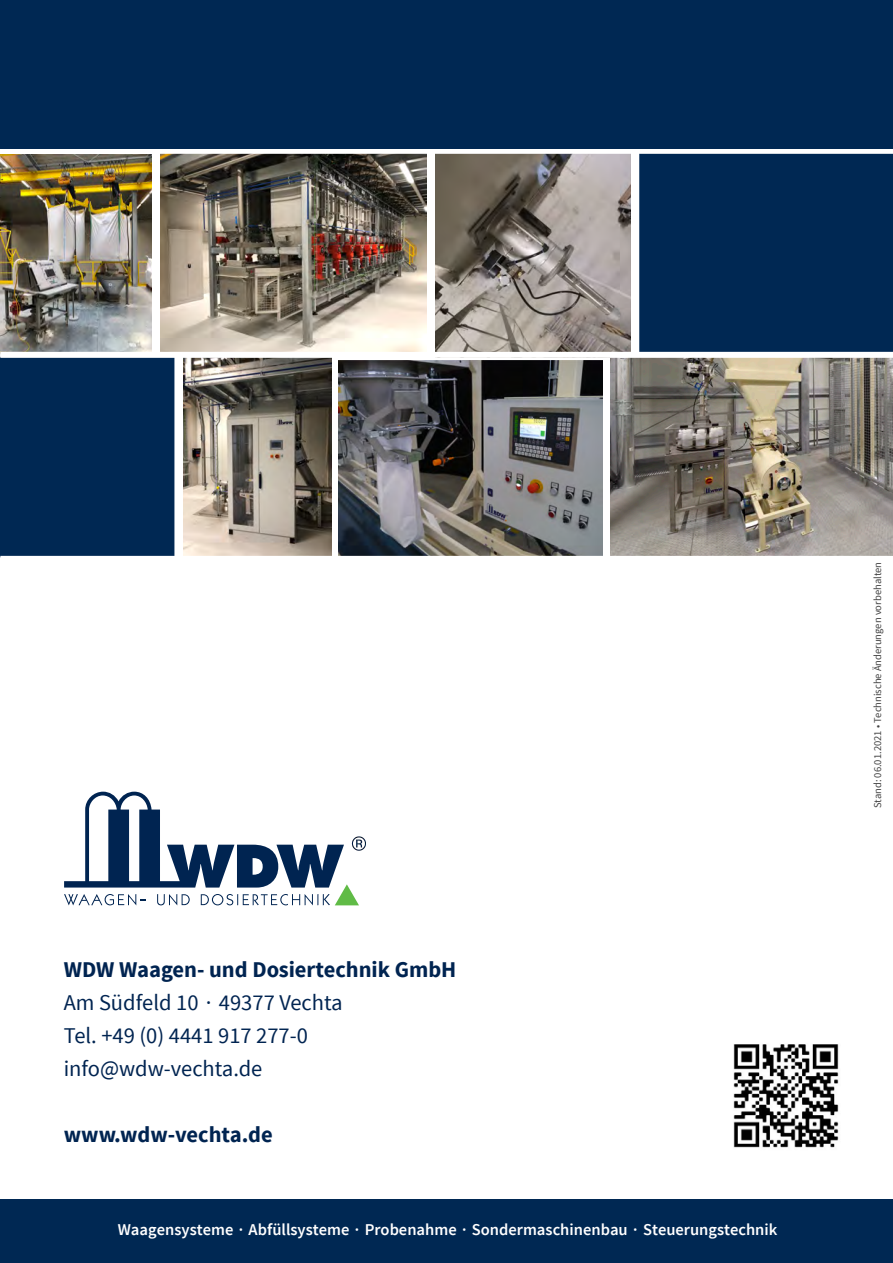
<style>
.page{position:relative;width:893px;height:1263px;background:#fff}
.page>*{position:absolute;margin:0;border:0;box-sizing:border-box;transform-origin:0 0}
.t1{font:22.5px/33px "Source Sans Pro";color:#002451}
.t2{font:700 22.5px "Source Sans Pro";color:#002451}
.t3{font:600 16.5px "Source Sans Pro";color:#fff}
.t4{font:10.5px "Source Sans Pro";color:#404040}
</style>
<div class="page">
<div style="left:0;top:1199px;width:893px;height:64px;background:#002853"></div>
<div style="left:0;top:0;width:893px;height:148px;background:#002853"></div>
<svg style="left:64px;top:792px;width:295px;height:113px"></svg>
<img style="left:348px;top:792px;width:17px;height:84px">
<img style="left:733px;top:1044px;width:106px;height:104px">
<div style="left:0;top:360px;width:174px;height:193px;background:#002853"></div>
<img style="left:0;top:156px;width:151px;height:193px">
<img style="left:160px;top:156px;width:267px;height:193px">
<img style="left:338px;top:361px;width:264px;height:192px">
<img style="left:183px;top:360px;width:149px;height:193px">
<img style="left:436px;top:156px;width:194px;height:193px">
<div style="left:639px;top:156px;width:254px;height:193px;background:#002853"></div>
<svg style="left:0;top:148px;width:893px;height:8px"></svg>
<img style="left:610px;top:360px;width:283px;height:193px">
<svg style="left:0;top:553px;width:893px;height:5px"></svg>
<svg style="left:0;top:349px;width:893px;height:2px;background:#899197"></svg>
<svg style="left:0;top:351px;width:893px;height:9px"></svg>
<h1 class="t2" style="left:64px;top:955px;width:394px">WDW Waagen- und Dosiertechnik GmbH</h1>
<h1 class="t1" style="left:64px;top:986px;width:280px">Am Südfeld 10 ∙ 49377 Vechta<br>Tel. +49 (0) 4441 917 277-0 info@wdw-vechta.de</h1>
<h1 class="t2" style="left:64px;top:1120px;width:210px">www.wdw-vechta.de</h1>
<p class="t3" style="left:118px;top:1219px;width:661px">Waagensysteme ∙ Abfüllsysteme ∙ Probenahme ∙ Sondermaschinenbau ∙ Steuerungstechnik</p>
<p class="t4" style="left:871px;top:808px;width:248px;rotate:-90deg">Stand: 06.01.2021 • Technische Änderungen vorbehalten</p>
</div>
